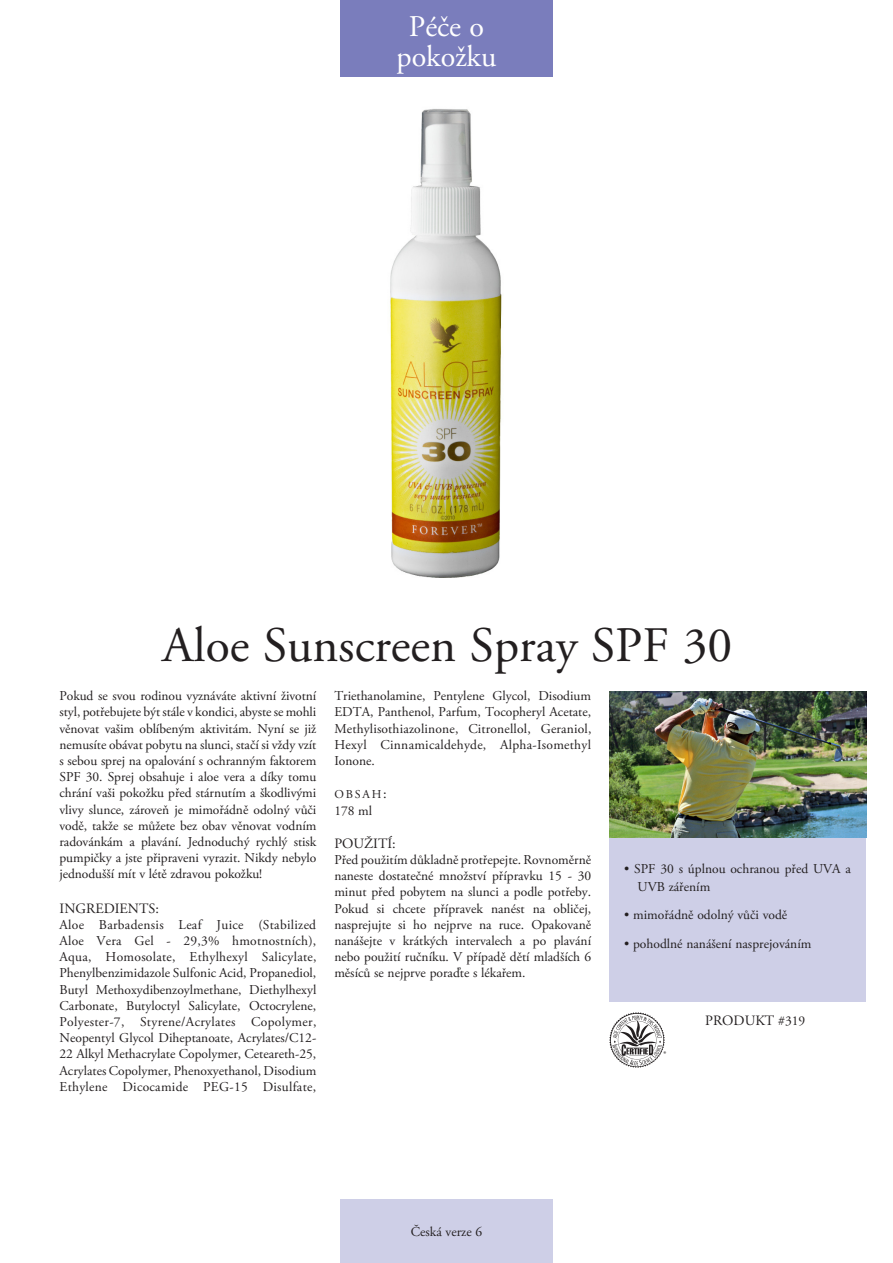
<style>
.page{position:relative;width:893px;height:1263px;background:#fff}
.page>*{position:absolute;margin:0;border:0;box-sizing:border-box;transform-origin:0 0}
.t1{font:49.5px "Adobe Garamond Pro";color:#231f20}
.t2{font:30px "Adobe Garamond Pro";color:#fff}
.t3{font:14.25px "Adobe Garamond Pro";color:#231f20}
.Key_Points{font:13.5px/16.2px "Adobe Garamond Pro";color:#231f20;text-align:justify}
.t4{font:12px "Adobe Garamond Pro";letter-spacing:.15em;color:#231f20}
.t5{font:6.75px "Myriad Pro";color:#231f20}
.s1{font-size:14.25px}
.s2{font-size:13.5px}
</style>
<div class="page">
<div style="left:609px;top:838px;width:257px;height:164px;background:#cecfe7"></div>
<div style="left:340px;top:0;width:213px;height:77px;background:#7a7dbc"></div>
<div style="left:340px;top:1199px;width:213px;height:64px;background:#cecfe7"></div>
<img style="left:609px;top:1012px;width:55px;height:55px">
<img style="left:390px;top:109px;width:112px;height:469px">
<img style="left:609px;top:691px;width:257px;height:146px">
<p class="t2" style="left:409px;top:9px;width:77px">Péče o</p>
<p class="t2" style="left:396px;top:39px;width:101px">pokožku</p>
<p class="t1" style="left:163px;top:615px;width:571px">Aloe Sunscreen Spray SPF 30</p>
<p class="Key_Points" style="left:60px;top:688px;width:258px">Pokud se svou rodinou vyznáváte aktivní životní styl, potřebujete být stále v kondici, abyste se mohli věnovat vašim oblíbeným aktivitám. Nyní se již nemusíte obávat pobytu na slunci, stačí si vždy vzít s sebou sprej na opalování s ochranným faktorem SPF 30. Sprej obsahuje i aloe vera a díky tomu chrání vaši pokožku před stárnutím a škodlivými vlivy slunce, zároveň je mimořádně odolný vůči vodě, takže se můžete bez obav věnovat vodním radovánkám a plavání. Jednoduchý rychlý stisk pumpičky a jste připraveni vyrazit. Nikdy nebylo jednodušší mít v létě zdravou pokožku!</p>
<p class="t3" style="left:60px;top:899px;width:101px">INGREDIENTS:</p>
<p class="Key_Points" style="left:60px;top:917px;width:258px">Aloe Barbadensis Leaf Juice (Stabilized Aloe Vera Gel - 29,3% hmotnostních), Aqua, Homosolate, Ethylhexyl Salicylate, Phenylbenzimidazole Sulfonic Acid, Propanediol, Butyl Methoxydibenzoylmethane, Diethylhexyl Carbonate, Butyloctyl Salicylate, Octocrylene, Polyester-7, Styrene/Acrylates Copolymer, Neopentyl Glycol Diheptanoate, Acrylates/C12- 22 Alkyl Methacrylate Copolymer, Ceteareth-25, Acrylates Copolymer, Phenoxyethanol, Disodium Ethylene Dicocamide PEG-15 Disulfate,</p>
<p class="Key_Points" style="left:334px;top:688px;width:258px">Triethanolamine, Pentylene Glycol, Disodium EDTA, Panthenol, Parfum, Tocopheryl Acetate, Methylisothiazolinone, Citronellol, Geraniol, Hexyl Cinnamicaldehyde, Alpha-Isomethyl Ionone.</p>
<p class="t4" style="left:334px;top:787px;width:54px">OBSAH<span class="s1">:</span></p>
<p class="Key_Points" style="left:334px;top:803px;width:39px">178 ml</p>
<p class="t3" style="left:334px;top:835px;width:63px">POUŽITÍ:</p>
<p class="Key_Points" style="left:334px;top:852px;width:258px">Před použitím důkladně protřepejte. Rovnoměrně naneste dostatečné množství přípravku 15 - 30 minut před pobytem na slunci a podle potřeby.<br>Pokud si chcete přípravek nanést na obličej, nasprejujte si ho nejprve na ruce. Opakovaně nanášejte v krátkých intervalech a po plavání nebo použití ručníku. V případě dětí mladších 6 měsíců se nejprve poraďte s lékařem.</p>
<p class="Key_Points" style="left:638px;top:860px;width:215px;line-height:18px;text-indent:-14px">• SPF 30 s úplnou ochranou před UVA a<br>UVB zářením</p>
<p class="Key_Points" style="left:624px;top:907px;width:165px">• mimořádně odolný vůči vodě</p>
<p class="Key_Points" style="left:624px;top:936px;width:189px">• pohodlné nanášení nasprejováním</p>
<p class="t3" style="left:705px;top:1012px;width:102px">PRODUKT <span class="s2">#319</span></p>
<p class="t5" style="left:663px;top:1049px;width:4px">®</p>
<p class="Key_Points" style="left:411px;top:1224px;width:73px">Česká verze 6</p>
</div>
